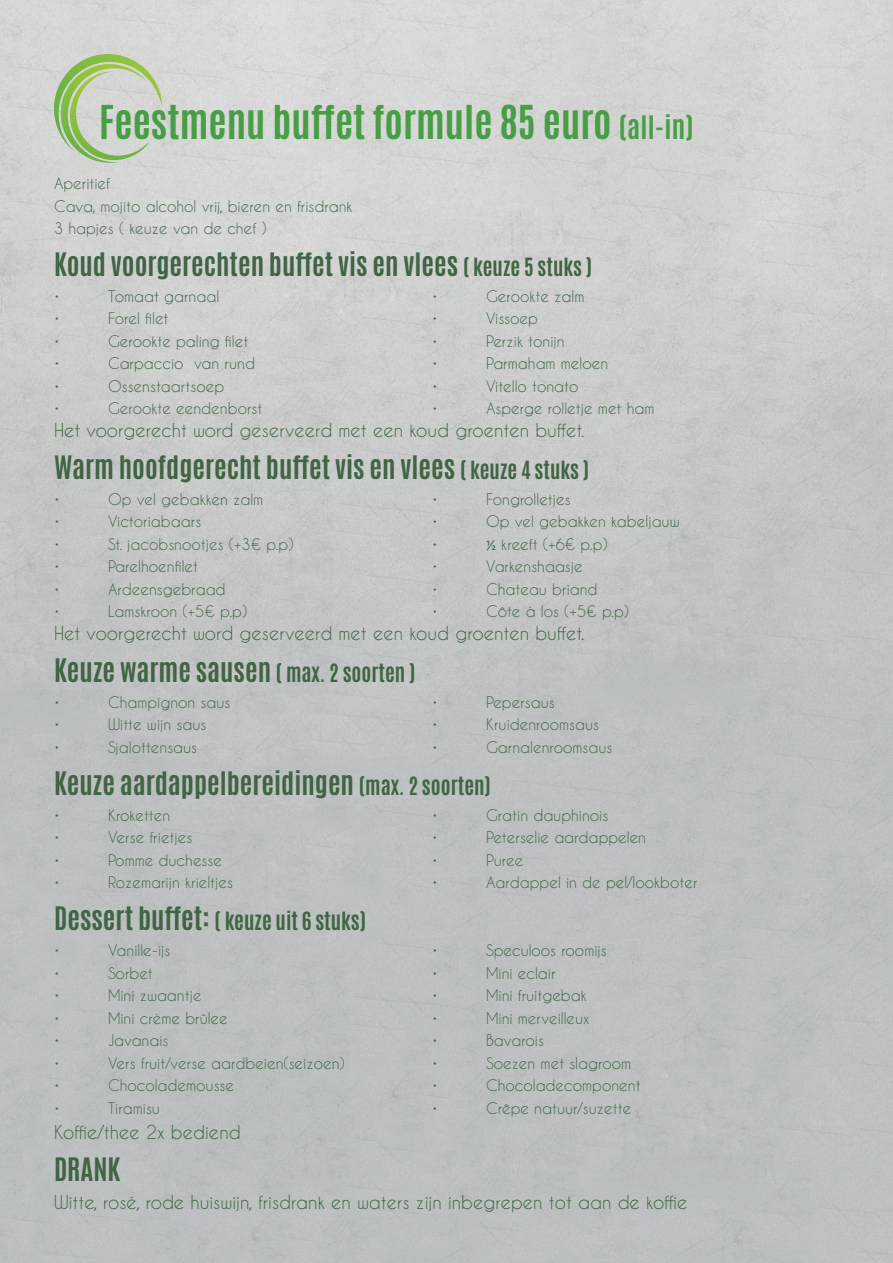
<style>
.page{position:relative;width:893px;height:1263px;background:#fff}
.page>*{position:absolute;margin:0;border:0;box-sizing:border-box;transform-origin:0 0}
.t1{font:700 39px "Antonio";color:#489e45}
.t2{font:700 27px "Antonio";color:#406444}
.t3{font:700 21px "Antonio";color:#406444}
.t4{font:18px "Caviar Dreams";color:#406444}
.t5{font:15px/22.5px "Caviar Dreams";color:#406444}
.s1{font-size:27px}
.s2{font-size:21px}
.s3{font-family:"Calibri"}
</style>
<div class="page">
<img style="left:0;top:0;width:893px;height:1263px">
<svg style="left:47px;top:54px;width:115px;height:112px;background:#c2d0b4"></svg>
<h1 class="t1" style="left:99px;top:93px;width:596px">Feestmenu buffet formule 85 euro <span class="s1">(all-in)</span></h1>
<p class="t5" style="left:54px;top:172px;width:300px">Aperitief<br>Cava, mojito alcohol vrij, bieren en frisdrank<br>3 hapjes ( keuze van de chef )</p>
<h2 class="t2" style="left:54px;top:244px;width:540px">Koud voorgerechten buffet vis en vlees <span class="s2">( keuze 5 stuks )</span></h2>
<p class="t5" style="left:54px;top:285px;width:7px">•</p>
<p class="t5" style="left:108px;top:285px;width:113px">Tomaat garnaal</p>
<p class="t5" style="left:432px;top:285px;width:7px">•</p>
<p class="t5" style="left:486px;top:285px;width:100px">Gerookte zalm</p>
<p class="t5" style="left:54px;top:307px;width:7px">•</p>
<p class="t5" style="left:108px;top:307px;width:62px">Forel filet</p>
<p class="t5" style="left:432px;top:307px;width:7px">•</p>
<p class="t5" style="left:486px;top:307px;width:53px">Vissoep</p>
<p class="t5" style="left:54px;top:330px;width:7px">•</p>
<p class="t5" style="left:108px;top:330px;width:142px">Gerookte paling filet</p>
<p class="t5" style="left:432px;top:330px;width:7px">•</p>
<p class="t5" style="left:486px;top:330px;width:80px">Perzik tonijn</p>
<p class="t5" style="left:54px;top:352px;width:7px">•</p>
<p class="t5" style="left:108px;top:352px;width:148px">Carpaccio van rund</p>
<p class="t5" style="left:432px;top:352px;width:7px">•</p>
<p class="t5" style="left:486px;top:352px;width:124px">Parmaham meloen</p>
<p class="t5" style="left:54px;top:375px;width:7px">•</p>
<p class="t5" style="left:108px;top:375px;width:118px">Ossenstaartsoep</p>
<p class="t5" style="left:432px;top:375px;width:7px">•</p>
<p class="t5" style="left:486px;top:375px;width:94px">Vitello tonato</p>
<p class="t5" style="left:54px;top:397px;width:7px">•</p>
<p class="t5" style="left:108px;top:397px;width:156px">Gerookte eendenborst</p>
<p class="t5" style="left:432px;top:397px;width:7px">•</p>
<p class="t5" style="left:486px;top:397px;width:170px">Asperge rolletje met ham</p>
<p class="t4" style="left:54px;top:419px;width:532px">Het voorgerecht word geserveerd met een koud groenten buffet.</p>
<h2 class="t2" style="left:54px;top:447px;width:537px">Warm hoofdgerecht buffet vis en vlees <span class="s2">( keuze 4 stuks )</span></h2>
<p class="t5" style="left:54px;top:488px;width:7px">•</p>
<p class="t5" style="left:108px;top:488px;width:157px">Op vel gebakken zalm</p>
<p class="t5" style="left:432px;top:488px;width:7px">•</p>
<p class="t5" style="left:486px;top:488px;width:86px">Fongrolletjes</p>
<p class="t5" style="left:54px;top:510px;width:7px">•</p>
<p class="t5" style="left:108px;top:510px;width:95px">Victoriabaars</p>
<p class="t5" style="left:432px;top:510px;width:7px">•</p>
<p class="t5" style="left:486px;top:510px;width:195px">Op vel gebakken kabeljauw</p>
<p class="t5" style="left:54px;top:533px;width:7px">•</p>
<p class="t5" style="left:108px;top:533px;width:187px">St. jacobsnootjes (+3€ p.p)</p>
<p class="t5" style="left:432px;top:533px;width:7px">•</p>
<p class="t5" style="left:486px;top:533px;width:123px"><span class="s3">½</span> kreeft (+6€ p.p)</p>
<p class="t5" style="left:54px;top:555px;width:7px">•</p>
<p class="t5" style="left:108px;top:555px;width:92px">Parelhoenfilet</p>
<p class="t5" style="left:432px;top:555px;width:7px">•</p>
<p class="t5" style="left:486px;top:555px;width:98px">Varkenshaasje</p>
<p class="t5" style="left:54px;top:578px;width:7px">•</p>
<p class="t5" style="left:108px;top:578px;width:119px">Ardeensgebraad</p>
<p class="t5" style="left:432px;top:578px;width:7px">•</p>
<p class="t5" style="left:486px;top:578px;width:113px">Chateau briand</p>
<p class="t5" style="left:54px;top:600px;width:7px">•</p>
<p class="t5" style="left:108px;top:600px;width:141px">Lamskroon (+5€ p.p)</p>
<p class="t5" style="left:432px;top:600px;width:7px">•</p>
<p class="t5" style="left:486px;top:600px;width:144px">Côte à los (+5€ p.p)</p>
<p class="t4" style="left:54px;top:622px;width:532px">Het voorgerecht word geserveerd met een koud groenten buffet.</p>
<h2 class="t2" style="left:54px;top:650px;width:363px">Keuze warme sausen <span class="s2">( max. 2 soorten )</span></h2>
<p class="t5" style="left:54px;top:690px;width:7px">•</p>
<p class="t5" style="left:108px;top:690px;width:124px">Champignon saus</p>
<p class="t5" style="left:432px;top:690px;width:7px">•</p>
<p class="t5" style="left:486px;top:690px;width:70px">Pepersaus</p>
<p class="t5" style="left:54px;top:713px;width:7px">•</p>
<p class="t5" style="left:108px;top:713px;width:100px">Witte wijn saus</p>
<p class="t5" style="left:432px;top:713px;width:7px">•</p>
<p class="t5" style="left:486px;top:713px;width:114px">Kruidenroomsaus</p>
<p class="t5" style="left:54px;top:735px;width:7px">•</p>
<p class="t5" style="left:108px;top:735px;width:91px">Sjalottensaus</p>
<p class="t5" style="left:432px;top:735px;width:7px">•</p>
<p class="t5" style="left:486px;top:735px;width:128px">Garnalenroomsaus</p>
<h2 class="t2" style="left:54px;top:763px;width:438px">Keuze aardappelbereidingen <span class="s2">(max. 2 soorten)</span></h2>
<p class="t5" style="left:54px;top:803px;width:7px">•</p>
<p class="t5" style="left:108px;top:803px;width:64px">Kroketten</p>
<p class="t5" style="left:432px;top:803px;width:7px">•</p>
<p class="t5" style="left:486px;top:803px;width:124px">Gratin dauphinois</p>
<p class="t5" style="left:54px;top:826px;width:7px">•</p>
<p class="t5" style="left:108px;top:826px;width:86px">Verse frietjes</p>
<p class="t5" style="left:432px;top:826px;width:7px">•</p>
<p class="t5" style="left:486px;top:826px;width:162px">Peterselie aardappelen</p>
<p class="t5" style="left:54px;top:848px;width:7px">•</p>
<p class="t5" style="left:108px;top:848px;width:116px">Pomme duchesse</p>
<p class="t5" style="left:432px;top:848px;width:7px">•</p>
<p class="t5" style="left:486px;top:848px;width:39px">Puree</p>
<p class="t5" style="left:54px;top:871px;width:7px">•</p>
<p class="t5" style="left:108px;top:871px;width:127px">Rozemarijn krieltjes</p>
<p class="t5" style="left:432px;top:871px;width:7px">•</p>
<p class="t5" style="left:486px;top:871px;width:213px">Aardappel in de pel/lookboter</p>
<h3 class="t3" style="left:54px;top:905px;width:313px"><span class="s1">Dessert buffet:</span> ( keuze uit 6 stuks)</h3>
<p class="t5" style="left:54px;top:939px;width:7px">•</p>
<p class="t5" style="left:108px;top:939px;width:64px">Vanille-ijs</p>
<p class="t5" style="left:432px;top:939px;width:7px">•</p>
<p class="t5" style="left:486px;top:939px;width:122px">Speculoos roomijs</p>
<p class="t5" style="left:54px;top:961px;width:7px">•</p>
<p class="t5" style="left:108px;top:961px;width:46px">Sorbet</p>
<p class="t5" style="left:432px;top:961px;width:7px">•</p>
<p class="t5" style="left:486px;top:961px;width:71px">Mini eclair</p>
<p class="t5" style="left:54px;top:984px;width:7px">•</p>
<p class="t5" style="left:108px;top:984px;width:95px">Mini zwaantje</p>
<p class="t5" style="left:432px;top:984px;width:7px">•</p>
<p class="t5" style="left:486px;top:984px;width:102px">Mini fruitgebak</p>
<p class="t5" style="left:54px;top:1006px;width:7px">•</p>
<p class="t5" style="left:108px;top:1006px;width:121px">Mini crème brûlee</p>
<p class="t5" style="left:432px;top:1006px;width:7px">•</p>
<p class="t5" style="left:486px;top:1006px;width:105px">Mini merveilleux</p>
<p class="t5" style="left:54px;top:1029px;width:7px">•</p>
<p class="t5" style="left:108px;top:1029px;width:62px">Javanais</p>
<p class="t5" style="left:432px;top:1029px;width:7px">•</p>
<p class="t5" style="left:486px;top:1029px;width:59px">Bavarois</p>
<p class="t5" style="left:54px;top:1051px;width:7px">•</p>
<p class="t5" style="left:108px;top:1051px;width:238px">Vers fruit/verse aardbeien(seizoen)</p>
<p class="t5" style="left:432px;top:1051px;width:7px">•</p>
<p class="t5" style="left:486px;top:1051px;width:147px">Soezen met slagroom</p>
<p class="t5" style="left:54px;top:1074px;width:7px">•</p>
<p class="t5" style="left:108px;top:1074px;width:128px">Chocolademousse</p>
<p class="t5" style="left:432px;top:1074px;width:7px">•</p>
<p class="t5" style="left:486px;top:1074px;width:156px">Chocoladecomponent</p>
<p class="t5" style="left:54px;top:1096px;width:7px">•</p>
<p class="t5" style="left:108px;top:1096px;width:53px">Tiramisu</p>
<p class="t5" style="left:432px;top:1096px;width:7px">•</p>
<p class="t5" style="left:486px;top:1096px;width:147px">Crêpe natuur/suzette</p>
<p class="t4" style="left:54px;top:1121px;width:188px">Koffie/thee 2x bediend</p>
<h2 class="t2" style="left:54px;top:1149px;width:68px">DRANK</h2>
<p class="t4" style="left:54px;top:1191px;width:635px">Witte, rosé, rode huiswijn, frisdrank en waters zijn inbegrepen tot aan de koffie</p>
</div>
